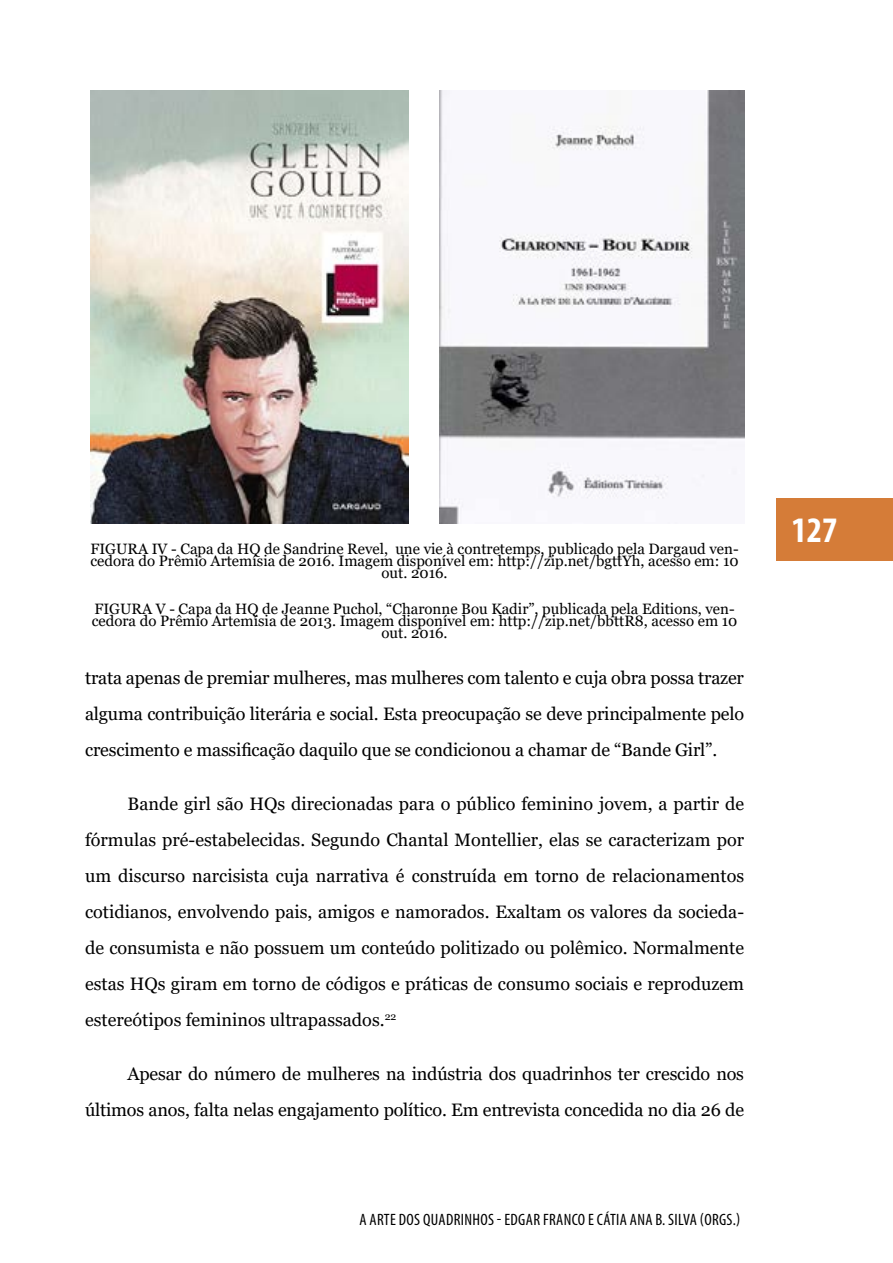
<style>
.page{position:relative;width:893px;height:1263px;background:#fff}
.page>*{position:absolute;margin:0;border:0;box-sizing:border-box;transform-origin:0 0}
.t1{font:700 condensed 36px "Myriad Pro";color:#fff}
.t2{font:18px/36px "Georgia";letter-spacing:-.01em;color:#000;text-align:justify}
.t3{font:condensed 16.5px "Myriad Pro";letter-spacing:.02em;color:#000}
.t4{font:15px/12px "Georgia";color:#000;text-align:center}
</style>
<div class="page">
<div style="left:776px;top:497px;width:117px;height:63px;background:#d57c38"></div>
<img style="left:90px;top:91px;width:318px;height:432px">
<img style="left:440px;top:90px;width:304px;height:433px">
<p class="t4" style="left:90px;top:543px;width:650px">FIGURA IV - Capa da HQ de Sandrine Revel, une vie à contretemps, publicado pela Dargaud ven&shy;cedora do Prêmio Artemísia de 2016. Imagem disponível em: http://zip.net/bgttYh, acesso em: 10 out. 2016.</p>
<p class="t4" style="left:92px;top:603px;width:647px">FIGURA V - Capa da HQ de Jeanne Puchol, “Charonne Bou Kadir”, publicada pela Editions, ven&shy;cedora do Prêmio Artemísia de 2013. Imagem disponível em: http://zip.net/bbttR8, acesso em 10 out. 2016.</p>
<p class="t2" style="left:85px;top:660px;width:660px">trata apenas de premiar mulheres, mas mulheres com talento e cuja obra possa trazer alguma contribuição literária e social. Esta preocupação se deve principalmente pelo crescimento e massificação daquilo que se condicionou a chamar de “Bande Girl”.</p>
<p class="t2" style="left:85px;top:786px;width:661px;text-indent:43px">Bande girl são HQs direcionadas para o público feminino jovem, a partir de fórmulas pré-estabelecidas. Segundo Chantal Montellier, elas se caracterizam por um discurso narcisista cuja narrativa é construída em torno de relacionamentos cotidianos, envolvendo pais, amigos e namorados. Exaltam os valores da socieda&shy;de consumista e não possuem um conteúdo politizado ou polêmico. Normalmente estas HQs giram em torno de códigos e práticas de consumo sociais e reproduzem estereótipos femininos ultrapassados.<sup>22</sup></p>
<p class="t2" style="left:85px;top:1056px;width:661px;text-align:right">Apesar do número de mulheres na indústria dos quadrinhos ter crescido nos últimos anos, falta nelas engajamento político. Em entrevista concedida no dia 26 de</p>
<p class="t3" style="left:359px;top:1210px;width:382px">A ARTE DOS QUADRINHOS - EDGAR FRANCO E CÁTIA ANA B. SILVA (ORGS.)</p>
<h1 class="t1" style="left:791px;top:508px;width:48px">127</h1>
</div>
